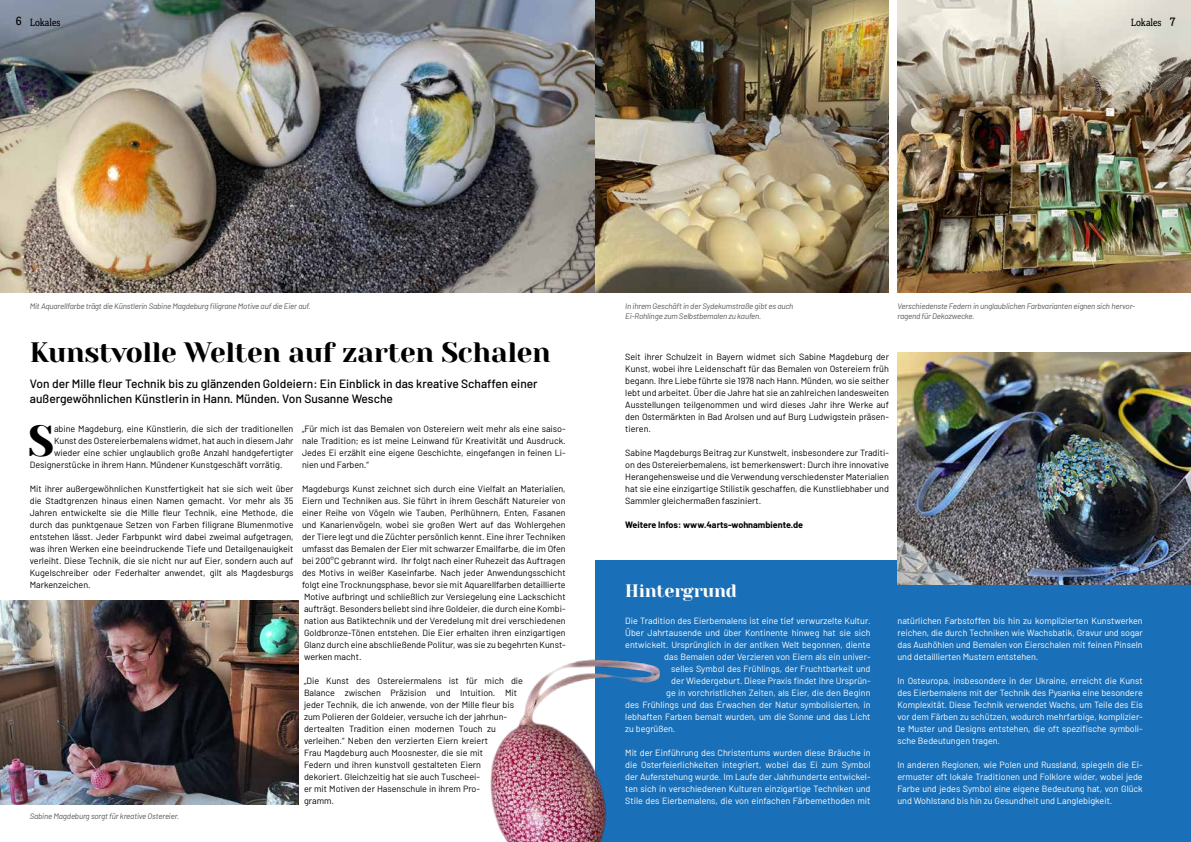
<style>
.page{position:relative;width:1191px;height:842px;background:#fff}
.page>*{position:absolute;margin:0;border:0;box-sizing:border-box;transform-origin:0 0}
.t1{font:43.3px "Yeseva One";color:#000}
.t2{font:28px "Yeseva One";letter-spacing:-.01em;color:#000}
.t3{font:18px "Yeseva One";letter-spacing:-.01em;color:#fff}
.t4{font:500 12px/14.4px "Barlow";color:#000}
.t5{font:10px "Adelle Condensed";color:#000}
.t6{font:9px/12px "Barlow";color:#000;text-align:justify}
.t7{font:9px/12px "Barlow";color:#fff;text-align:justify}
.t8{font:700 9px "Barlow";color:#000}
.t9{font:italic 8px/9.6px "Barlow";letter-spacing:-.02em;color:#565656}
.s1{font-size:13px}
</style>
<div class="page">
<img style="left:0;top:0;width:889px;height:292px">
<img style="left:0;top:600px;width:298px;height:204px">
<div style="left:595px;top:560px;width:596px;height:282px;background:#1a70b8"></div>
<img style="left:897px;top:0;width:294px;height:292px">
<img style="left:490px;top:659px;width:171px;height:183px">
<img style="left:897px;top:352px;width:294px;height:232px">
<p class="t5" style="left:16px;top:16px;width:46px"><span class="s1">6</span> Lokales</p>
<p class="t5" style="left:1130px;top:16px;width:46px">Lokales <span class="s1">7</span></p>
<p class="t9" style="left:30px;top:301px;width:282px">Mit Aquarellfarbe trägt die Künstlerin Sabine Magdeburg filigrane Motive auf die Eier auf.</p>
<p class="t9" style="left:625px;top:301px;width:170px">In ihrem Geschäft in der Sydekumstraße gibt es auch<br>Ei-Rohlinge zum Selbstbemalen zu kaufen.</p>
<p class="t9" style="left:897px;top:301px;width:239px">Verschiedenste Federn in unglaublichen Farbvarianten eignen sich hervor&shy;ragend für Dekozwecke.</p>
<h2 class="t2" style="left:30px;top:332px;width:522px">Kunstvolle Welten auf zarten Schalen</h2>
<h3 class="t4" style="left:30px;top:376px;width:509px">Von der Mille fleur Technik bis zu glänzenden Goldeiern: Ein Einblick in das kreative Schaffen einer außergewöhnlichen Künstlerin in Hann. Münden. Von Susanne Wesche</h3>
<h1 class="t1" style="left:28px;top:409px;width:27px">S</h1>
<p class="t6" style="left:54px;top:422px;width:241px">abine Magdeburg, eine Künstlerin, die sich der traditionellen</p>
<p class="t6" style="left:302px;top:422px;width:265px">„Für mich ist das Bemalen von Ostereiern weit mehr als eine saiso&shy;nale Tradition; es ist meine Leinwand für Kreativität und Ausdruck.<br>Jedes Ei erzählt eine eigene Geschichte, eingefangen in feinen Li&shy;nien und Farben.“</p>
<p class="t6" style="left:302px;top:482px;width:265px">Magdeburgs Kunst zeichnet sich durch eine Vielfalt an Materialien, Eiern und Techniken aus. Sie führt in ihrem Geschäft Natureier von einer Reihe von Vögeln wie Tauben, Perlhühnern, Enten, Fasanen und Kanarienvögeln, wobei sie großen Wert auf das Wohlergehen der Tiere legt und die Züchter persönlich kennt. Eine ihrer Techniken umfasst das Bemalen der Eier mit schwarzer Emailfarbe, die im Ofen bei 200°C gebrannt wird. Ihr folgt nach einer Ruhezeit das Auftragen des Motivs in weißer Kaseinfarbe. Nach jeder Anwendungsschicht folgt eine Trocknungsphase, bevor sie mit Aquarellfarben detaillierte Motive aufbringt und schließlich zur Versiegelung eine Lackschicht aufträgt. Besonders beliebt sind ihre Goldeier, die durch eine Kombi&shy;nation aus Batiktechnik und der Veredelung mit drei verschiedenen Goldbronze-Tönen entstehen. Die Eier erhalten ihren einzigartigen Glanz durch eine abschließende Politur, was sie zu begehrten Kunst&shy;werken macht.</p>
<p class="t6" style="left:304px;top:674px;width:220px;text-align:left">„Die Kunst des Ostereiermalens ist für mich die Balance zwischen Präzision und Intuition. Mit jeder Technik, die ich anwende, von der Mille fleur bis zum Polieren der Goldeier, versuche ich der jahrhun&shy;dertealten Tradition einen modernen Touch zu verleihen.“ Neben den verzierten Eiern kreiert<br>Frau Magdeburg auch Moosnester, die sie mit<br>Federn und ihren kunstvoll gestalteten Eiern<br>dekoriert. Gleichzeitig hat sie auch Tuscheei-<br>er mit Motiven der Hasenschule in ihrem Pro-<br>gramm.</p>
<p class="t6" style="left:54px;top:434px;width:241px">Kunst des Ostereierbemalens widmet, hat auch in diesem Jahr</p>
<p class="t6" style="left:54px;top:446px;width:241px">wieder eine schier unglaublich große Anzahl handgefertigter</p>
<p class="t6" style="left:30px;top:458px;width:254px">Designerstücke in ihrem Hann. Mündener Kunstgeschäft vorrätig.</p>
<p class="t6" style="left:30px;top:482px;width:265px">Mit ihrer außergewöhnlichen Kunstfertigkeit hat sie sich weit über die Stadtgrenzen hinaus einen Namen gemacht. Vor mehr als 35<br>Jahren entwickelte sie die Mille fleur Technik, eine Methode, die durch das punktgenaue Setzen von Farben filigrane Blumenmotive entstehen lässt. Jeder Farbpunkt wird dabei zweimal aufgetragen, was ihren Werken eine beeindruckende Tiefe und Detailgenauigkeit verleiht. Diese Technik, die sie nicht nur auf Eier, sondern auch auf Kugelschreiber oder Federhalter anwendet, gilt als Magdesburgs Markenzeichen.</p>
<p class="t9" style="left:30px;top:811px;width:151px">Sabine Magdeburg sorgt für kreative Ostereier.</p>
<p class="t6" style="left:625px;top:350px;width:265px">Seit ihrer Schulzeit in Bayern widmet sich Sabine Magdeburg der Kunst, wobei ihre Leidenschaft für das Bemalen von Ostereiern früh begann. Ihre Liebe führte sie 1978 nach Hann. Münden, wo sie seither lebt und arbeitet. Über die Jahre hat sie an zahlreichen landesweiten Ausstellungen teilgenommen und wird dieses Jahr ihre Werke auf den Ostermärkten in Bad Arolsen und auf Burg Ludwigstein präsen&shy;tieren.</p>
<p class="t6" style="left:625px;top:446px;width:265px">Sabine Magdeburgs Beitrag zur Kunstwelt, insbesondere zur Traditi&shy;on des Ostereierbemalens, ist bemerkenswert: Durch ihre innovative Herangehensweise und die Verwendung verschiedenster Materialien hat sie eine einzigartige Stilistik geschaffen, die Kunstliebhaber und Sammler gleichermaßen fasziniert.</p>
<p class="t8" style="left:625px;top:518px;width:179px">Weitere Infos: www.4arts-wohnambiente.de</p>
<h3 class="t3" style="left:625px;top:577px;width:113px">Hintergrund</h3>
<p class="t7" style="left:625px;top:614px;width:247px">Die Tradition des Eierbemalens ist eine tief verwurzelte Kultur.</p>
<p class="t7" style="left:625px;top:626px;width:247px">Über Jahrtausende und über Kontinente hinweg hat sie sich</p>
<p class="t7" style="left:625px;top:638px;width:247px">entwickelt. Ursprünglich in der antiken Welt begonnen, diente</p>
<p class="t7" style="left:664px;top:650px;width:208px">das Bemalen oder Verzieren von Eiern als ein univer-</p>
<p class="t7" style="left:671px;top:662px;width:201px">selles Symbol des Frühlings, der Fruchtbarkeit und</p>
<p class="t7" style="left:671px;top:674px;width:201px">der Wiedergeburt. Diese Praxis findet ihre Ursprün-</p>
<p class="t7" style="left:666px;top:686px;width:206px">ge in vorchristlichen Zeiten, als Eier, die den Beginn</p>
<p class="t7" style="left:625px;top:698px;width:247px">des Frühlings und das Erwachen der Natur symbolisierten, in</p>
<p class="t7" style="left:625px;top:710px;width:247px">lebhaften Farben bemalt wurden, um die Sonne und das Licht</p>
<p class="t7" style="left:625px;top:722px;width:52px">zu begrüßen.</p>
<p class="t7" style="left:625px;top:746px;width:247px">Mit der Einführung des Christentums wurden diese Bräuche in die Osterfeierlichkeiten integriert, wobei das Ei zum Symbol der Auferstehung wurde. Im Laufe der Jahrhunderte entwickel&shy;ten sich in verschiedenen Kulturen einzigartige Techniken und Stile des Eierbemalens, die von einfachen Färbemethoden mit</p>
<p class="t7" style="left:897px;top:614px;width:247px">natürlichen Farbstoffen bis hin zu komplizierten Kunstwerken reichen, die durch Techniken wie Wachsbatik, Gravur und sogar das Aushöhlen und Bemalen von Eierschalen mit feinen Pinseln und detaillierten Mustern entstehen.</p>
<p class="t7" style="left:897px;top:674px;width:247px">In Osteuropa, insbesondere in der Ukraine, erreicht die Kunst des Eierbemalens mit der Technik des Pysanka eine besondere Komplexität. Diese Technik verwendet Wachs, um Teile des Eis vor dem Färben zu schützen, wodurch mehrfarbige, komplizier&shy;te Muster und Designs entstehen, die oft spezifische symboli&shy;sche Bedeutungen tragen.</p>
<p class="t7" style="left:897px;top:758px;width:247px">In anderen Regionen, wie Polen und Russland, spiegeln die Ei&shy;ermuster oft lokale Traditionen und Folklore wider, wobei jede Farbe und jedes Symbol eine eigene Bedeutung hat, von Glück und Wohlstand bis hin zu Gesundheit und Langlebigkeit.</p>
</div>
